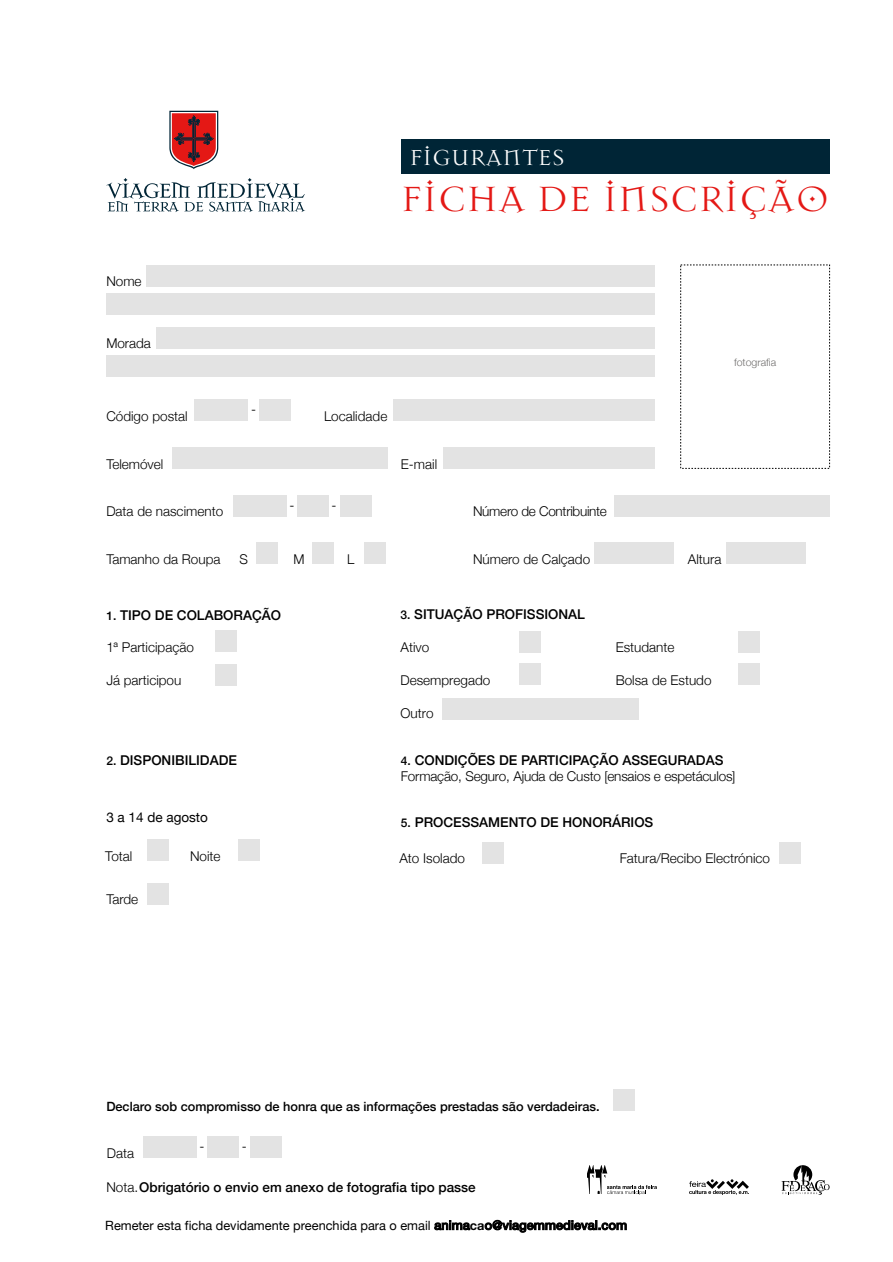
<style>
.page{position:relative;width:893px;height:1262px;background:#fff}
.page>*{position:absolute;margin:0;border:0;box-sizing:border-box;transform-origin:0 0}
.t1{font:38.85px "Manson Alternate";color:#e41815}
.t2{font:24px "Manson Alternate";color:#fff}
.t3{font:300 13.5px/16.5px "Helvetica Neue";color:#000}
.t4{font:500 13.5px "Helvetica Neue";color:#000}
.t5{font:300 13.5px "Helvetica Neue";letter-spacing:-.02em;color:#000}
.t6{font:13.5px "Helvetica Neue";color:#000}
.t7{font:12.75px "Helvetica Neue";color:#000}
.t8{font:500 12.75px "Helvetica Neue";color:#000}
.t9{font:300 10.5px "Helvetica Neue";color:#716f6e}
.s1{font-size:12px}
.s2{font-weight:500;font-size:12px}
.s3{font-weight:500}
.s4{font-weight:300}
.s5{font-weight:700}
</style>
<div class="page">
<div style="left:594px;top:542px;width:80px;height:21px;background:#e3e3e3"></div>
<div style="left:725px;top:542px;width:80px;height:21px;background:#e3e3e3"></div>
<div style="left:233px;top:495px;width:53px;height:21px;background:#e3e3e3"></div>
<div style="left:297px;top:495px;width:32px;height:21px;background:#e3e3e3"></div>
<div style="left:256px;top:542px;width:21px;height:21px;background:#e3e3e3"></div>
<div style="left:312px;top:542px;width:21px;height:21px;background:#e3e3e3"></div>
<div style="left:364px;top:542px;width:21px;height:21px;background:#e3e3e3"></div>
<div style="left:215px;top:630px;width:22px;height:22px;background:#e3e3e3"></div>
<div style="left:216px;top:664px;width:21px;height:21px;background:#e3e3e3"></div>
<div style="left:483px;top:842px;width:21px;height:21px;background:#e3e3e3"></div>
<div style="left:779px;top:842px;width:21px;height:21px;background:#e3e3e3"></div>
<div style="left:614px;top:495px;width:215px;height:21px;background:#e3e3e3"></div>
<div style="left:613px;top:1089px;width:22px;height:22px;background:#e3e3e3"></div>
<div style="left:147px;top:839px;width:21px;height:22px;background:#e3e3e3"></div>
<div style="left:239px;top:839px;width:21px;height:22px;background:#e3e3e3"></div>
<div style="left:147px;top:883px;width:21px;height:21px;background:#e3e3e3"></div>
<div style="left:340px;top:495px;width:31px;height:21px;background:#e3e3e3"></div>
<div style="left:143px;top:1136px;width:53px;height:21px;background:#e3e3e3"></div>
<div style="left:207px;top:1136px;width:32px;height:21px;background:#e3e3e3"></div>
<div style="left:250px;top:1136px;width:31px;height:21px;background:#e3e3e3"></div>
<svg style="left:781px;top:1165px;width:48px;height:29px"></svg>
<svg style="left:587px;top:1165px;width:70px;height:30px"></svg>
<svg style="left:689px;top:1179px;width:60px;height:15px"></svg>
<svg style="left:106px;top:178px;width:199px;height:34px"></svg>
<svg style="left:169px;top:111px;width:49px;height:58px;background:#b84648"></svg>
<div style="left:401px;top:140px;width:428px;height:34px;background:#002536"></div>
<div style="left:519px;top:631px;width:21px;height:21px;background:#e3e3e3"></div>
<div style="left:519px;top:664px;width:21px;height:21px;background:#e3e3e3"></div>
<div style="left:442px;top:698px;width:197px;height:21px;background:#e3e3e3"></div>
<div style="left:738px;top:631px;width:21px;height:21px;background:#e3e3e3"></div>
<div style="left:738px;top:664px;width:21px;height:21px;background:#e3e3e3"></div>
<div style="left:393px;top:399px;width:261px;height:21px;background:#e3e3e3"></div>
<div style="left:156px;top:327px;width:498px;height:21px;background:#e3e3e3"></div>
<div style="left:106px;top:356px;width:548px;height:21px;background:#e3e3e3"></div>
<div style="left:194px;top:399px;width:54px;height:21px;background:#e3e3e3"></div>
<div style="left:259px;top:399px;width:32px;height:21px;background:#e3e3e3"></div>
<div style="left:172px;top:447px;width:215px;height:21px;background:#e3e3e3"></div>
<div style="left:146px;top:265px;width:508px;height:21px;background:#e3e3e3"></div>
<div style="left:106px;top:294px;width:548px;height:21px;background:#e3e3e3"></div>
<div style="left:443px;top:447px;width:211px;height:21px;background:#e3e3e3"></div>
<p class="t3" style="left:106px;top:272px;width:37px">Nome</p>
<p class="t3" style="left:106px;top:334px;width:46px">Morada</p>
<p class="t3" style="left:106px;top:406px;width:83px">Código postal</p>
<p class="t3" style="left:251px;top:400px;width:6px">-</p>
<h2 class="t2" style="left:409px;top:143px;width:157px">FIGURANTES</h2>
<h1 class="t1" style="left:401px;top:177px;width:430px">FICHA DE INSCRIÇÃO</h1>
<p class="t3" style="left:324px;top:406px;width:65px">Localidade</p>
<p class="t9" style="left:734px;top:354px;width:44px">fotografia</p>
<p class="t3" style="left:106px;top:454px;width:59px">Telemóvel</p>
<p class="t3" style="left:401px;top:454px;width:38px">E-mail</p>
<p class="t3" style="left:106px;top:502px;width:118px">Data de nascimento</p>
<p class="t3" style="left:289px;top:495px;width:6px">-</p>
<p class="t3" style="left:331px;top:495px;width:6px">-</p>
<p class="t5" style="left:473px;top:500px;width:135px">Número de Contribuinte</p>
<p class="t3" style="left:106px;top:549px;width:116px">Tamanho da Roupa</p>
<p class="t3" style="left:239px;top:549px;width:10px">S</p>
<p class="t3" style="left:293px;top:549px;width:13px">M</p>
<p class="t3" style="left:347px;top:549px;width:9px">L</p>
<p class="t3" style="left:473px;top:549px;width:119px">Número de Calçado</p>
<p class="t3" style="left:688px;top:549px;width:35px">Altura</p>
<p class="t4" style="left:106px;top:604px;width:176px"><span class="s1">1.</span> TIPO DE COLABORAÇÃO</p>
<p class="t3" style="left:106px;top:638px;width:89px">1ª Participação</p>
<p class="t3" style="left:106px;top:671px;width:77px">Já participou</p>
<p class="t4" style="left:106px;top:749px;width:132px"><span class="s1">2.</span> DISPONIBILIDADE</p>
<p class="t6" style="left:106px;top:808px;width:103px">3 a 14 de agosto</p>
<p class="t3" style="left:105px;top:847px;width:29px">Total</p>
<p class="t3" style="left:190px;top:847px;width:32px">Noite</p>
<p class="t3" style="left:106px;top:890px;width:33px">Tarde</p>
<p class="t4" style="left:400px;top:603px;width:186px"><span class="s1">3.</span> SITUAÇÃO PROFISSIONAL</p>
<p class="t3" style="left:400px;top:638px;width:30px">Ativo</p>
<p class="t3" style="left:400px;top:671px;width:91px">Desempregado</p>
<p class="t3" style="left:400px;top:704px;width:35px">Outro</p>
<p class="t3" style="left:615px;top:638px;width:60px">Estudante</p>
<p class="t3" style="left:615px;top:671px;width:97px">Bolsa de Estudo</p>
<p class="t3" style="left:401px;top:750px;width:336px"><span class="s2">4.</span> <span class="s3">CONDIÇÕES DE PARTICIPAÇÃO ASSEGURADAS<br></span>Formação, Seguro, Ajuda de Custo [ensaios e espetáculos]</p>
<p class="t4" style="left:401px;top:811px;width:254px"><span class="s1">5.</span> PROCESSAMENTO DE HONORÁRIOS</p>
<p class="t3" style="left:399px;top:849px;width:67px">Ato Isolado</p>
<p class="t3" style="left:619px;top:849px;width:152px">Fatura/Recibo Electrónico</p>
<p class="t8" style="left:106px;top:1096px;width:495px">Declaro sob compromisso de honra que as informações prestadas são verdadeiras.</p>
<p class="t3" style="left:107px;top:1143px;width:29px">Data</p>
<p class="t3" style="left:199px;top:1137px;width:6px">-</p>
<p class="t3" style="left:242px;top:1137px;width:6px">-</p>
<p class="t4" style="left:106px;top:1175px;width:371px"><span class="s4">Nota.</span> Obrigatório o envio em anexo de fotografia tipo passe</p>
<p class="t7" style="left:105px;top:1215px;width:523px">Remeter esta ficha devidamente preenchida para o email <span class="s3">anima</span><span class="s5">ca</span><span class="s3">o@viagemmedieval.com</span></p>
</div>
